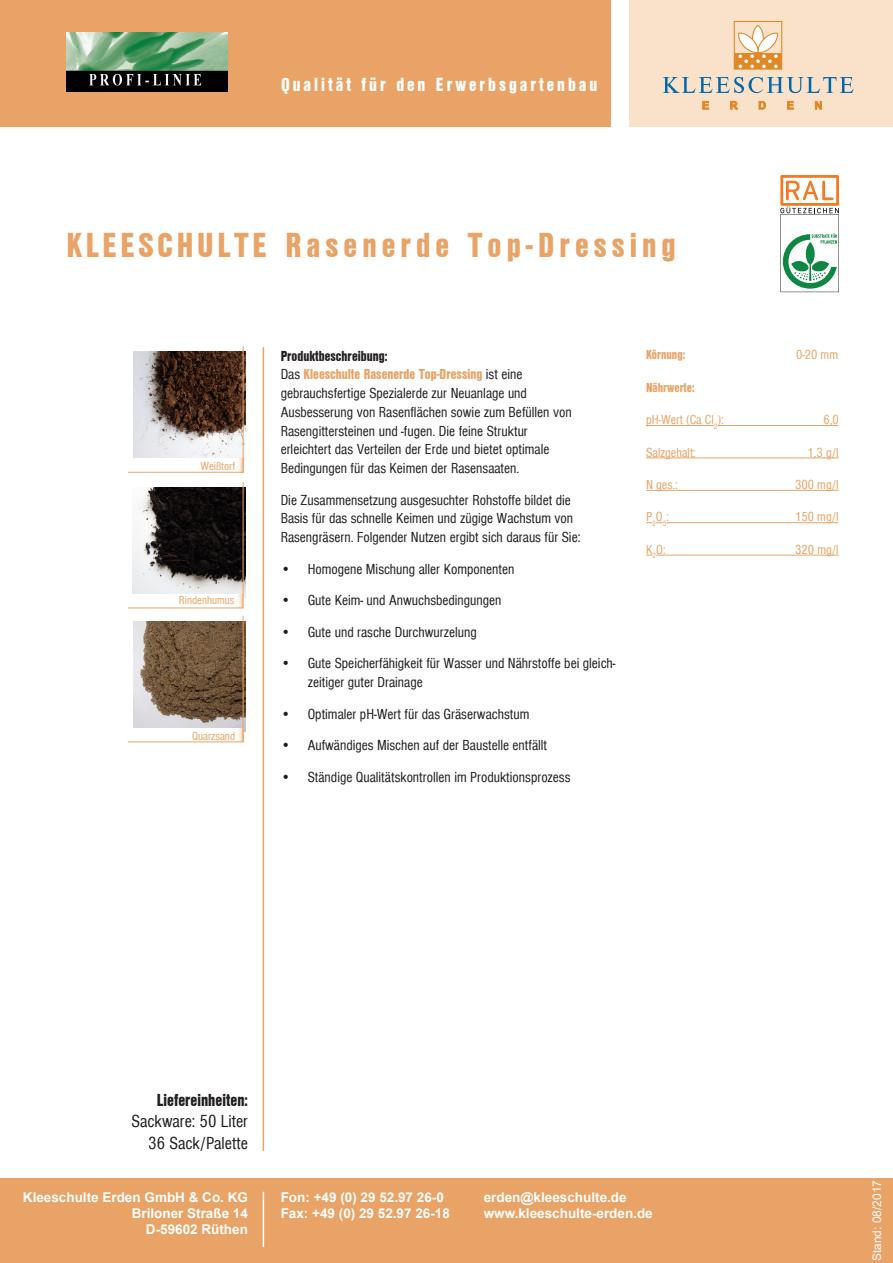
<style>
.page{position:relative;width:893px;height:1263px;background:#fff}
.page>*{position:absolute;margin:0;border:0;box-sizing:border-box;transform-origin:0 0}
.t1{font:36px "Nimbu San D Bla Con";letter-spacing:.14em;color:#e9a367}
.t2{font:19.65px "Nimbu San D Bla Con";letter-spacing:.15em;color:#fff}
.t3{font:18px/21.6px "Nimbu San D Reg Con";color:#231f20;text-align:right}
.t4{font:18px "Nimbu San D Bla Con";color:#231f20}
.t5{font:15px/18.8px "Nimbu San D Reg Con";color:#231f20}
.t6{font:15px/18.8px "Nimbu San D Bla Con";color:#e9a367}
.t7{font:700 13.5px/16.2px "Arial";color:#fff}
.t8{font:13.5px "Nimbu San D Reg Con";color:#e9a367}
.t9{font:13.5px "Nimbu San D Bla Con";color:#e9a367}
.t10{font:12px "Nimbu San D Reg Con";color:#e9a367}
.t11{font:12px "Arial";color:#fff}
.s1{color:#231f20}
.s2{font-family:"Nimbu San D Reg Con";color:#231f20}
</style>
<div class="page">
<div style="left:0;top:0;width:611px;height:126px;background:#e9a367"></div>
<div style="left:629px;top:0;width:264px;height:126px;background:#f9e2c9"></div>
<svg style="left:780px;top:175px;width:59px;height:117px"></svg>
<div style="left:0;top:1178px;width:893px;height:85px;background:#e9a367"></div>
<hr style="left:263px;top:347px;width:1px;height:804px;background:#e9a367">
<hr style="left:646px;top:425px;width:68px;height:1px;background:#e9a367">
<hr style="left:718px;top:425px;width:121px;height:1px;background:#e9a367">
<hr style="left:646px;top:457px;width:193px;height:1px;background:#e9a367">
<hr style="left:646px;top:490px;width:193px;height:1px;background:#e9a367">
<svg style="left:646px;top:522px;width:17px;height:1px"></svg>
<hr style="left:666px;top:522px;width:173px;height:1px;background:#e9a367">
<hr style="left:656px;top:555px;width:183px;height:1px;background:#e9a367">
<img style="left:67px;top:33px;width:160px;height:59px">
<hr style="left:263px;top:1192px;width:1px;height:55px;background:#fff">
<svg style="left:702px;top:101px;width:120px;height:8px"></svg>
<svg style="left:663px;top:77px;width:190px;height:16px"></svg>
<div style="left:734px;top:53px;width:48px;height:16px;background:#e18725"></div>
<svg style="left:752px;top:25px;width:11px;height:27px"></svg>
<div style="left:752px;top:25px;width:12px;height:28px;border:1px solid #e18725;border-radius:50%"></div>
<svg style="left:738px;top:32px;width:40px;height:36px"></svg>
<div style="left:734px;top:21px;width:48px;height:49px;border:1px solid #e18725"></div>
<img style="left:133px;top:487px;width:113px;height:110px">
<div style="left:133px;top:594px;width:110px;height:13px;background:#fff"></div>
<img style="left:133px;top:621px;width:113px;height:110px">
<img style="left:133px;top:352px;width:113px;height:110px">
<div style="left:133px;top:728px;width:110px;height:14px;background:#fff"></div>
<div style="left:133px;top:459px;width:110px;height:13px;background:#fff"></div>
<hr style="left:243px;top:482px;width:1px;height:126px;background:#e9a367">
<hr style="left:128px;top:608px;width:115px;height:1px;background:#e9a367">
<hr style="left:243px;top:616px;width:1px;height:126px;background:#e9a367">
<hr style="left:128px;top:741px;width:115px;height:1px;background:#e9a367">
<hr style="left:243px;top:346px;width:1px;height:127px;background:#e9a367">
<hr style="left:128px;top:472px;width:115px;height:1px;background:#e9a367">
<h2 class="t2" style="left:281px;top:74px;width:318px">Qualität für den Erwerbsgartenbau</h2>
<h1 class="t1" style="left:67px;top:225px;width:611px">KLEESCHULTE Rasenerde Top-Dressing</h1>
<p class="t10" style="left:200px;top:459px;width:36px">Weißtorf</p>
<p class="t10" style="left:179px;top:594px;width:57px">Rindenhumus</p>
<p class="t10" style="left:192px;top:729px;width:45px">Quarzsand</p>
<p class="t6" style="left:281px;top:346px;width:243px"><span class="s1">Produktbeschreibung:<br></span><span class="s2">Das</span> Kleeschulte Rasenerde Top-Dressing <span class="s2">ist eine</span></p>
<p class="t5" style="left:281px;top:384px;width:292px">gebrauchsfertige Spezialerde zur Neuanlage und Ausbesserung von Rasenflächen sowie zum Befüllen von Rasengittersteinen und -fugen. Die feine Struktur erleichtert das Verteilen der Erde und bietet optimale Bedingungen für das Keimen der Rasensaaten.</p>
<p class="t5" style="left:281px;top:490px;width:301px">Die Zusammensetzung ausgesuchter Rohstoffe bildet die<br>Basis für das schnelle Keimen und zügige Wachstum von<br>Rasengräsern. Folgender Nutzen ergibt sich daraus für Sie:</p>
<p class="t5" style="left:281px;top:559px;width:235px">• Homogene Mischung aller Komponenten</p>
<p class="t5" style="left:281px;top:591px;width:222px">• Gute Keim- und Anwuchsbedingungen</p>
<p class="t5" style="left:281px;top:622px;width:198px">• Gute und rasche Durchwurzelung</p>
<p class="t5" style="left:308px;top:654px;width:309px;text-indent:-27px">• Gute Speicherfähigkeit für Wasser und Nährstoffe bei gleich&shy;zeitiger guter Drainage</p>
<p class="t5" style="left:281px;top:704px;width:250px">• Optimaler pH-Wert für das Gräserwachstum</p>
<p class="t5" style="left:281px;top:735px;width:268px">• Aufwändiges Mischen auf der Baustelle entfällt</p>
<p class="t5" style="left:281px;top:767px;width:291px">• Ständige Qualitätskontrollen im Produktionsprozess</p>
<p class="t9" style="left:646px;top:347px;width:41px">Körnung:</p>
<p class="t8" style="left:796px;top:348px;width:44px">0-20 mm</p>
<p class="t9" style="left:646px;top:380px;width:50px">Nährwerte:</p>
<p class="t8" style="left:646px;top:412px;width:79px">pH-Wert (Ca Cl<sub>2</sub>):</p>
<p class="t8" style="left:823px;top:412px;width:17px">6,0</p>
<p class="t8" style="left:646px;top:445px;width:51px">Salzgehalt:</p>
<p class="t8" style="left:808px;top:445px;width:33px">1,3 g/l</p>
<p class="t8" style="left:646px;top:477px;width:33px">N ges.:</p>
<p class="t8" style="left:795px;top:477px;width:45px">300 mg/l</p>
<p class="t8" style="left:646px;top:510px;width:24px">P<sub>2</sub>O<sub>5</sub>:</p>
<p class="t8" style="left:795px;top:510px;width:45px">150 mg/l</p>
<p class="t8" style="left:646px;top:542px;width:21px">K<sub>2</sub>O:</p>
<p class="t8" style="left:795px;top:542px;width:45px">320 mg/l</p>
<p class="t4" style="left:157px;top:1089px;width:93px">Liefereinheiten:</p>
<p class="t3" style="left:132px;top:1110px;width:118px">Sackware: 50 Liter<br>36 Sack/Palette</p>
<p class="t7" style="left:23px;top:1189px;width:227px;text-align:right">Kleeschulte Erden GmbH &amp; Co. KG<br>Briloner Straße 14<br>D-59602 Rüthen</p>
<p class="t7" style="left:484px;top:1189px;width:171px">erden@kleeschulte.de www.kleeschulte-erden.de</p>
<p class="t7" style="left:281px;top:1189px;width:171px">Fon: +49 (0) 29 52.97 26-0<br>Fax: +49 (0) 29 52.97 26-18</p>
<p class="t11" style="left:869px;top:1261px;width:83px;rotate:-90deg">Stand: 08/2017</p>
</div>
